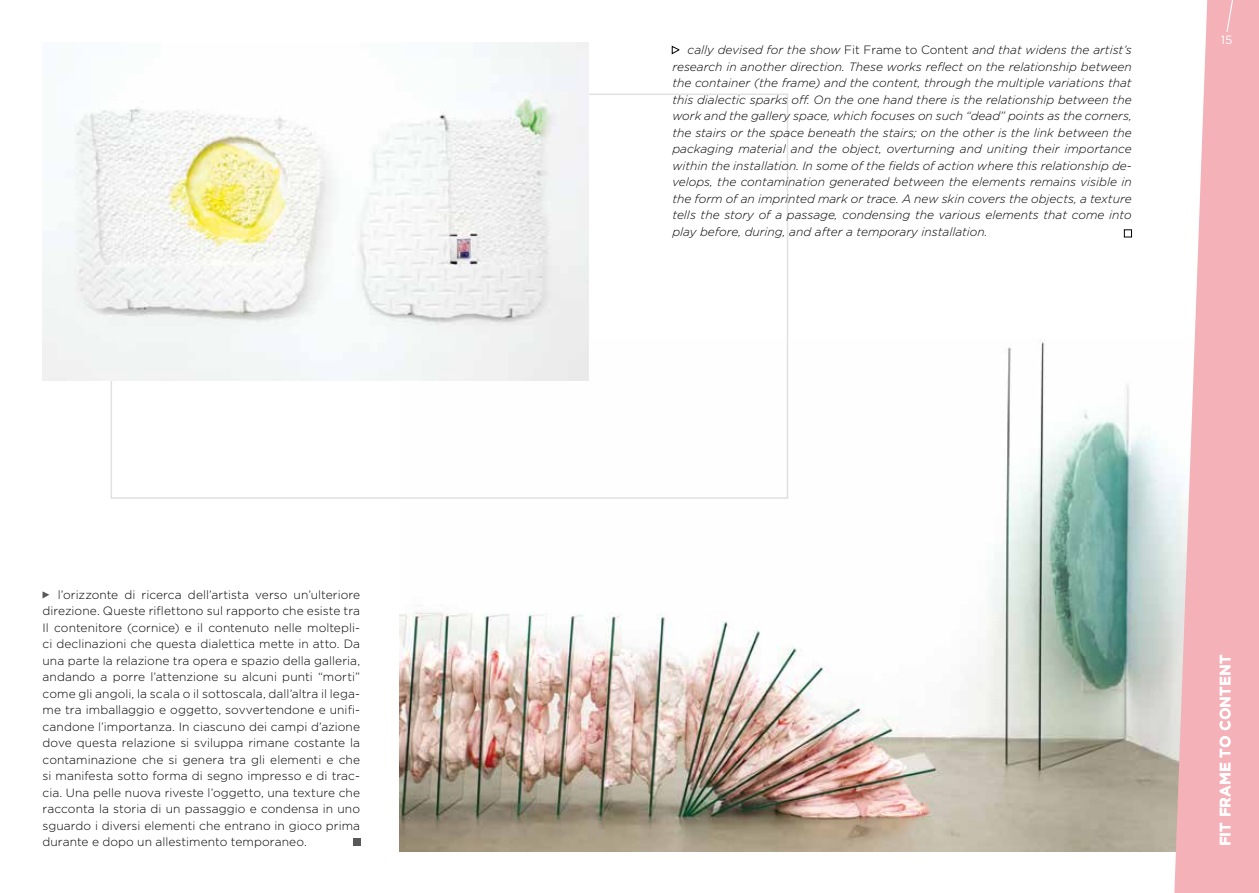
<style>
.page{position:relative;width:1259px;height:893px;background:#fff}
.page>*{position:absolute;margin:0;border:0;box-sizing:border-box;transform-origin:0 0}
.t1{font:700 15px "Gotham HTF";color:#fff}
.t2{font:italic 300 12px/16.5px "Gotham HTF";color:#000;text-align:justify}
.t3{font:300 12px/16.5px "Gotham HTF";letter-spacing:.005em;color:#000;text-align:justify}
.t4{font:12px "Gotham HTF";color:#fff}
.s1{font-style:normal}
</style>
<div class="page">
<img style="left:399px;top:338px;width:775px;height:513px">
<svg style="left:1174px;top:0;width:85px;height:893px;fill:#f4b1b8"></svg>
<div style="left:353px;top:838px;width:7px;height:7px;background:#58585a"></div>
<svg style="left:43px;top:591px;width:6px;height:7px"></svg>
<div style="left:1124px;top:230px;width:7px;height:7px;border:1px solid #000"></div>
<svg style="left:671px;top:46px;width:8px;height:8px"></svg>
<img style="left:43px;top:43px;width:545px;height:337px">
<svg style="left:1225px;top:0;width:9px;height:33px"></svg>
<p class="t3" style="left:43px;top:586px;width:319px;text-indent:15px">l’orizzonte di ricerca dell’artista verso un’ulteriore direzione. Queste riflettono sul rapporto che esiste tra Il contenitore (cornice) e il contenuto nelle moltepli&shy;ci declinazioni che questa dialettica mette in atto. Da una parte la relazione tra opera e spazio della galleria, andando a porre l’attenzione su alcuni punti “morti” come gli angoli, la scala o il sottoscala, dall’altra il lega&shy;me tra imballaggio e oggetto, sovvertendone e unifi&shy;candone l’importanza. In ciascuno dei campi d’azione dove questa relazione si sviluppa rimane costante la contaminazione che si genera tra gli elementi e che si manifesta sotto forma di segno impresso e di trac&shy;cia. Una pelle nuova riveste l’oggetto, una texture che racconta la storia di un passaggio e condensa in uno sguardo i diversi elementi che entrano in gioco prima durante e dopo un allestimento temporaneo.</p>
<p class="t2" style="left:672px;top:42px;width:461px;text-indent:15px">cally devised for the show <span class="s1">Fit Frame to Content</span> and that widens the artist’s research in another direction. These works reflect on the relationship between the container (the frame) and the content, through the multiple variations that this dialectic sparks off. On the one hand there is the relationship between the work and the gallery space, which focuses on such “dead” points as the corners, the stairs or the space beneath the stairs; on the other is the link between the packaging material and the object, overturning and uniting their importance within the installation. In some of the fields of action where this relationship de&shy;velops, the contamination generated between the elements remains visible in the form of an imprinted mark or trace. A new skin covers the objects, a texture tells the story of a passage, condensing the various elements that come into play before, during, and after a temporary installation.</p>
<p class="t4" style="left:1220px;top:33px;width:13px">15</p>
<p class="t1" style="left:1216px;top:846px;width:193px;rotate:-90deg">FIT FRAME TO CONTENT</p>
</div>
